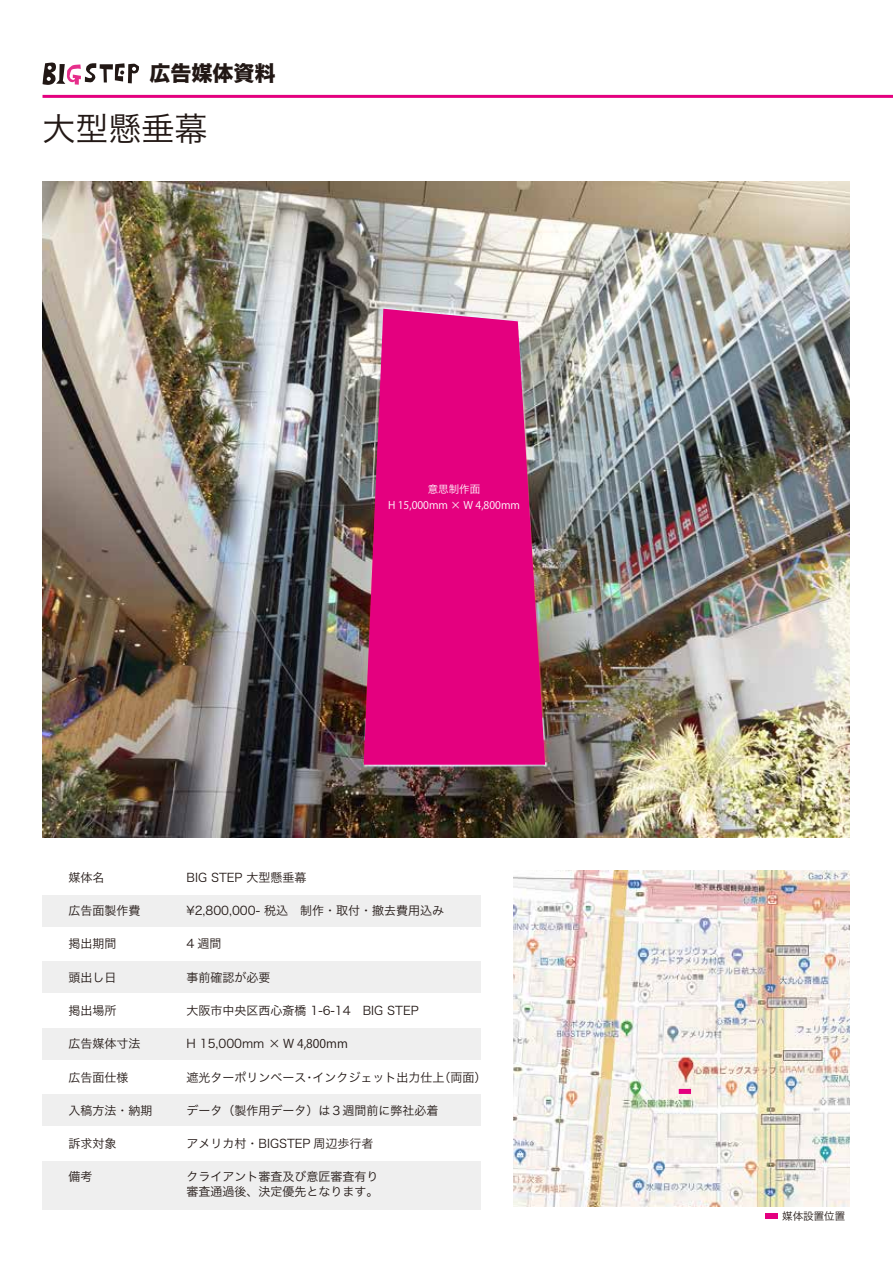
<style>
.page{position:relative;width:893px;height:1263px;background:#fff}
.page>*{position:absolute;margin:0;border:0;box-sizing:border-box;transform-origin:0 0}
.t1{font:33px "Hira Kaku Pro N W3";color:#221815}
.t2{font:21px "Hira Kaku Std N W8";color:#221815}
.t3{font:12px/15px "Hira Kaku Pro N W3";color:#221815}
.t4{font:10.5px "Koz Go Pr 6 N";color:#fff}
.t5{font:10.5px "Hira Kaku Pro N W3";color:#221815}
.t6{font:10.5px "Hira Kaku Pro N W3";color:#fff}
.s1{font-family:"Koz Go Pr 6 N"}
</style>
<div class="page">
<div style="left:43px;top:895px;width:437px;height:31px;background:#efefef"></div>
<div style="left:43px;top:962px;width:437px;height:31px;background:#efefef"></div>
<div style="left:43px;top:1028px;width:437px;height:31px;background:#efefef"></div>
<div style="left:43px;top:1095px;width:437px;height:31px;background:#efefef"></div>
<div style="left:43px;top:1161px;width:437px;height:49px;background:#efefef"></div>
<hr style="left:43px;top:95px;width:850px;height:3px;background:#e4007f">
<svg style="left:43px;top:62px;width:96px;height:23px"></svg>
<img style="left:43px;top:182px;width:806px;height:655px">
<img style="left:513px;top:870px;width:336px;height:336px">
<svg style="left:364px;top:309px;width:181px;height:456px;fill:#e4007f"></svg>
<div style="left:679px;top:1089px;width:12px;height:5px;background:#e4007f"></div>
<div style="left:766px;top:1214px;width:12px;height:5px;background:#e4007f"></div>
<h2 class="t2" style="left:150px;top:62px;width:128px">広告媒体資料</h2>
<h1 class="t1" style="left:43px;top:99px;width:167px">大型懸垂幕</h1>
<p class="t6" style="left:428px;top:479px;width:54px">意思制作面</p>
<p class="t4" style="left:388px;top:499px;width:133px">H 15,000mm × W 4,800mm</p>
<p class="t3" style="left:68px;top:869px;width:38px">媒体名</p>
<p class="t3" style="left:68px;top:902px;width:74px">広告面製作費</p>
<p class="t3" style="left:68px;top:935px;width:50px">掲出期間</p>
<p class="t3" style="left:68px;top:969px;width:50px">頭出し日</p>
<p class="t3" style="left:68px;top:1002px;width:50px">掲出場所</p>
<p class="t3" style="left:68px;top:1035px;width:74px">広告媒体寸法</p>
<p class="t3" style="left:68px;top:1069px;width:62px">広告面仕様</p>
<p class="t3" style="left:68px;top:1102px;width:86px">入稿方法・納期</p>
<p class="t3" style="left:68px;top:1135px;width:50px">訴求対象</p>
<p class="t3" style="left:68px;top:1168px;width:25px">備考</p>
<p class="t3" style="left:186px;top:869px;width:122px">BIG STEP 大型懸垂幕</p>
<p class="t3" style="left:186px;top:902px;width:259px">¥2,800,000- 税込　制作・取付・撤去費用込み</p>
<p class="t3" style="left:186px;top:935px;width:36px">4 週間</p>
<p class="t3" style="left:186px;top:969px;width:85px">事前確認が必要</p>
<p class="t3" style="left:186px;top:1002px;width:234px">大阪市中央区西心斎橋 1-6-14　BIG STEP</p>
<p class="t3" style="left:186px;top:1035px;width:163px">H 15,000mm <span class="s1">× W 4,800mm</span></p>
<p class="t3" style="left:186px;top:1069px;width:302px">遮光ターポリンベース・インクジェット出力仕上（両面）</p>
<p class="t3" style="left:186px;top:1102px;width:254px">データ（製作用データ）は３週間前に弊社必着</p>
<p class="t3" style="left:186px;top:1135px;width:189px">アメリカ村・BIGSTEP 周辺歩行者</p>
<p class="t3" style="left:186px;top:1168px;width:193px">クライアント審査及び意匠審査有り審査通過後、決定優先となります。</p>
<p class="t5" style="left:782px;top:1206px;width:64px">媒体設置位置</p>
</div>
